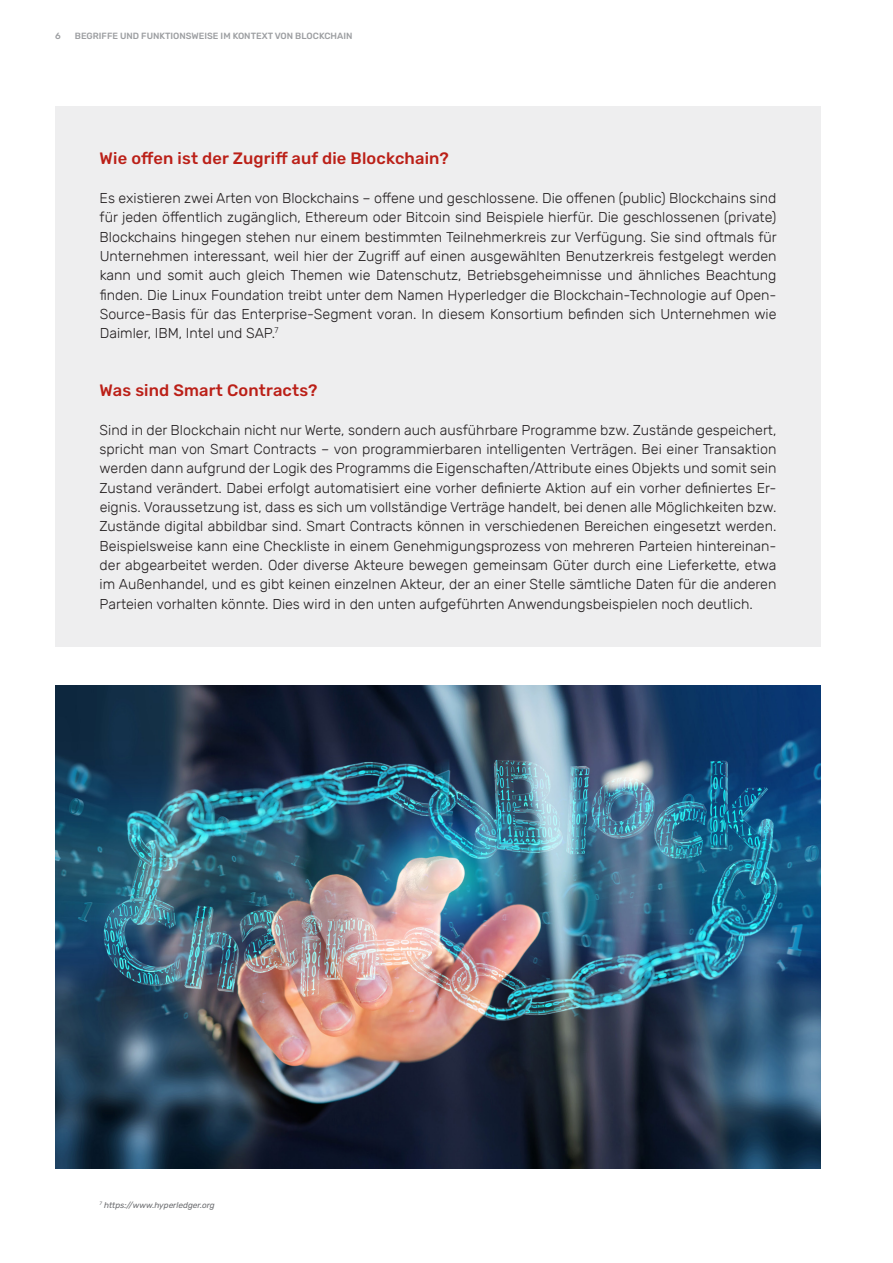
<style>
.page{position:relative;width:893px;height:1263px;background:#fff}
.page>*{position:absolute;margin:0;border:0;box-sizing:border-box;transform-origin:0 0}
.t1{font:500 16.5px "Rubik";letter-spacing:.01em;color:#bb2018}
.t2{font:300 14.25px/19.4px "Rubik";color:#231f20;text-align:justify}
.t3{font:500 9px "Rubik";color:#9d9fa2}
.t4{font:italic 8.25px "Rubik";color:#6c6d70}
</style>
<div class="page">
<div style="left:55px;top:106px;width:766px;height:541px;background:#eeeeef"></div>
<img style="left:55px;top:686px;width:766px;height:483px">
<p class="t3" style="left:55px;top:31px;width:7px">6</p>
<p class="t3" style="left:75px;top:31px;width:279px">BEGRIFFE UND FUNKTIONSWEISE IM KONTEXT VON BLOCKCHAIN</p>
<p class="t1" style="left:100px;top:149px;width:351px">Wie offen ist der Zugriff auf die Blockchain?</p>
<p class="t2" style="left:100px;top:189px;width:679px">Es existieren zwei Arten von Blockchains – offene und geschlossene. Die offenen (public) Blockchains sind für jeden öffentlich zugänglich, Ethereum oder Bitcoin sind Beispiele hierfür. Die geschlossenen (private)<br>Blockchains hingegen stehen nur einem bestimmten Teilnehmerkreis zur Verfügung. Sie sind oftmals für Unternehmen interessant, weil hier der Zugriff auf einen ausgewählten Benutzerkreis festgelegt werden kann und somit auch gleich Themen wie Datenschutz, Betriebsgeheimnisse und ähnliches Beachtung finden. Die Linux Foundation treibt unter dem Namen Hyperledger die Blockchain-Technologie auf Open-Source-Basis für das Enterprise-Segment voran. In diesem Konsortium befinden sich Unternehmen wie Daimler, IBM, Intel und SAP.<sup>7</sup></p>
<p class="t1" style="left:100px;top:381px;width:219px">Was sind Smart Contracts?</p>
<p class="t2" style="left:100px;top:420px;width:678px">Sind in der Blockchain nicht nur Werte, sondern auch ausführbare Programme bzw. Zustände gespeichert, spricht man von Smart Contracts – von programmierbaren intelligenten Verträgen. Bei einer Transaktion werden dann aufgrund der Logik des Programms die Eigenschaften/Attribute eines Objekts und somit sein Zustand verändert. Dabei erfolgt automatisiert eine vorher definierte Aktion auf ein vorher definiertes Er&shy;eignis. Voraussetzung ist, dass es sich um vollständige Verträge handelt, bei denen alle Möglichkeiten bzw.<br>Zustände digital abbildbar sind. Smart Contracts können in verschiedenen Bereichen eingesetzt werden.<br>Beispielsweise kann eine Checkliste in einem Genehmigungsprozess von mehreren Parteien hintereinan&shy;der abgearbeitet werden. Oder diverse Akteure bewegen gemeinsam Güter durch eine Lieferkette, etwa im Außenhandel, und es gibt keinen einzelnen Akteur, der an einer Stelle sämtliche Daten für die anderen Parteien vorhalten könnte. Dies wird in den unten aufgeführten Anwendungsbeispielen noch deutlich.</p>
<p class="t4" style="left:100px;top:1200px;width:117px"><sup>7</sup> https://www.hyperledger.org</p>
</div>
